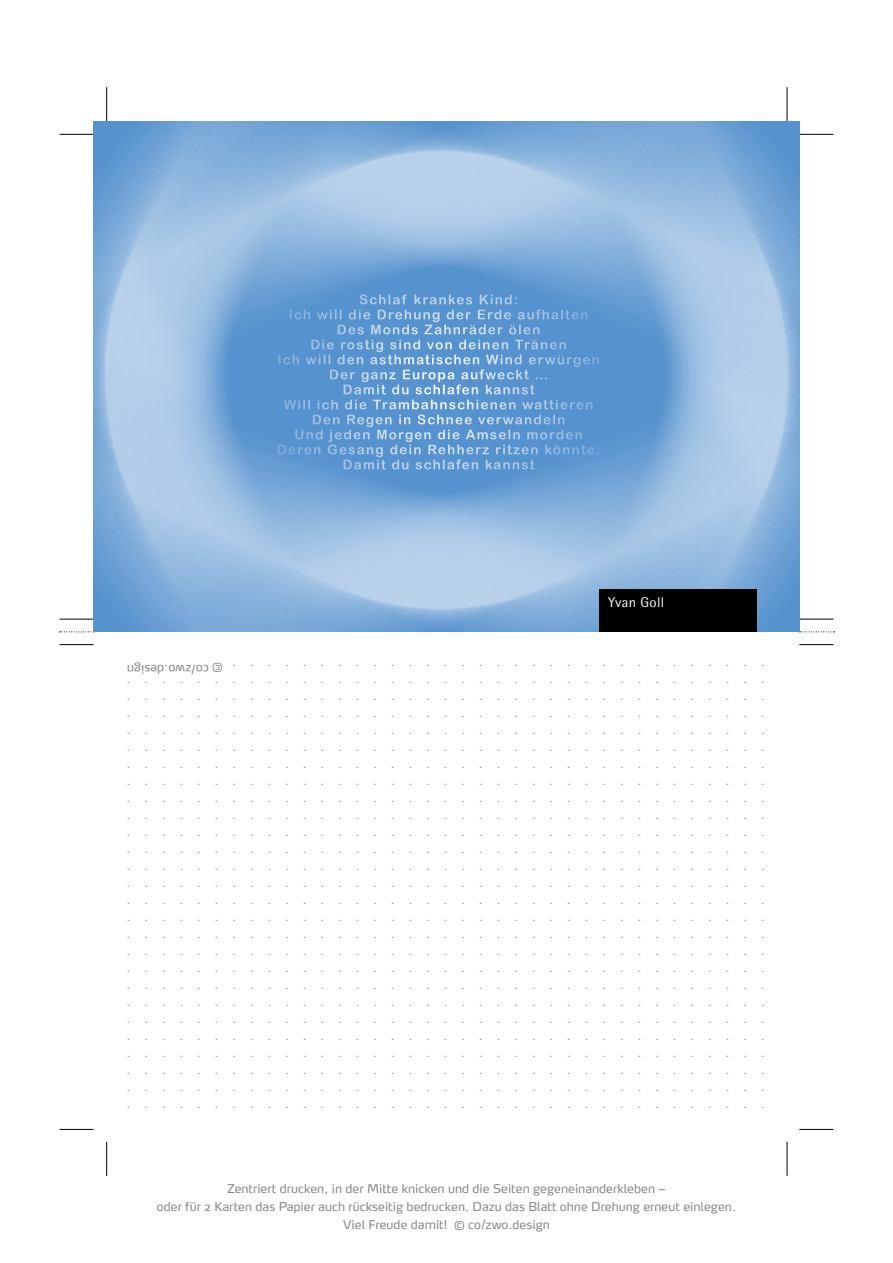
<style>
.page{position:relative;width:893px;height:1263px;background:#fff}
.page>*{position:absolute;margin:0;border:0;box-sizing:border-box;transform-origin:0 0}
.t1{font:14.25px "Rotis Semi Sans";letter-spacing:.025em;color:#fff}
.t2{font:13.5px/15px "Arial Rounded MT Bold";letter-spacing:.09em;color:#fff;text-align:center}
.t3{font:12px "Max Pro";color:#a7a7a8}
.t4{font:12px/18px "Max Pro";color:#878786;text-align:center}
.t5{font:12px "Max Pro";color:#fff}
</style>
<div class="page">
<hr style="left:60px;top:134px;width:34px;height:1px;background:#000">
<hr style="left:60px;top:619px;width:34px;height:1px;background:#000">
<svg style="left:60px;top:631px;width:35px;height:1px"></svg>
<hr style="left:60px;top:644px;width:34px;height:1px;background:#000">
<hr style="left:60px;top:1129px;width:34px;height:1px;background:#000">
<hr style="left:799px;top:134px;width:34px;height:1px;background:#000">
<hr style="left:799px;top:619px;width:34px;height:1px;background:#000">
<svg style="left:799px;top:631px;width:35px;height:1px"></svg>
<hr style="left:799px;top:644px;width:34px;height:1px;background:#000">
<hr style="left:799px;top:1129px;width:34px;height:1px;background:#000">
<hr style="left:106px;top:87px;width:1px;height:34px;background:#000">
<hr style="left:106px;top:1142px;width:1px;height:34px;background:#000">
<hr style="left:787px;top:87px;width:1px;height:34px;background:#000">
<hr style="left:787px;top:1142px;width:1px;height:34px;background:#000">
<img style="left:94px;top:121px;width:705px;height:510px">
<div style="left:600px;top:589px;width:157px;height:42px;background:#000"></div>
<p class="t2" style="left:277px;top:292px;width:325px">Schlaf krankes Kind:<br>Ich will die Drehung der Erde aufhalten<br>Des Monds Zahnräder ölen<br>Die rostig sind von deinen Tränen<br>Ich will den asthmatischen Wind erwürgen<br>Der ganz Europa aufweckt …<br>Damit du schlafen kannst<br>Will ich die Trambahnschienen wattieren<br>Den Regen in Schnee verwandeln<br>Und jeden Morgen die Amseln morden<br>Deren Gesang dein Rehherz ritzen könnte:<br>Damit du schlafen kannst</p>
<p class="t1" style="left:608px;top:594px;width:58px">Yvan Goll</p>
<p class="t4" style="left:209px;top:678px;width:83px;rotate:-180deg">co/zwo.design</p>
<p class="t4" style="left:223px;top:677px;width:12px;rotate:-180deg">©</p>
<p class="t3" style="left:232px;top:653px;width:534px">. . . . . . . . . . . . . . . . . . . . . . . . . . . . . . .</p>
<p class="t5" style="left:126px;top:653px;width:94px">. . . . . .</p>
<p class="t3" style="left:126px;top:670px;width:640px">. . . . . . . . . . . . . . . . . . . . . . . . . . . . . . . . . . . . .</p>
<p class="t3" style="left:126px;top:687px;width:640px">. . . . . . . . . . . . . . . . . . . . . . . . . . . . . . . . . . . . .</p>
<p class="t3" style="left:126px;top:704px;width:640px">. . . . . . . . . . . . . . . . . . . . . . . . . . . . . . . . . . . . .</p>
<p class="t3" style="left:126px;top:721px;width:640px">. . . . . . . . . . . . . . . . . . . . . . . . . . . . . . . . . . . . .</p>
<p class="t3" style="left:126px;top:738px;width:640px">. . . . . . . . . . . . . . . . . . . . . . . . . . . . . . . . . . . . .</p>
<p class="t3" style="left:126px;top:755px;width:640px">. . . . . . . . . . . . . . . . . . . . . . . . . . . . . . . . . . . . .</p>
<p class="t3" style="left:126px;top:772px;width:640px">. . . . . . . . . . . . . . . . . . . . . . . . . . . . . . . . . . . . .</p>
<p class="t3" style="left:126px;top:789px;width:640px">. . . . . . . . . . . . . . . . . . . . . . . . . . . . . . . . . . . . .</p>
<p class="t3" style="left:126px;top:806px;width:640px">. . . . . . . . . . . . . . . . . . . . . . . . . . . . . . . . . . . . .</p>
<p class="t3" style="left:126px;top:823px;width:640px">. . . . . . . . . . . . . . . . . . . . . . . . . . . . . . . . . . . . .</p>
<p class="t3" style="left:126px;top:840px;width:640px">. . . . . . . . . . . . . . . . . . . . . . . . . . . . . . . . . . . . .</p>
<p class="t3" style="left:126px;top:857px;width:640px">. . . . . . . . . . . . . . . . . . . . . . . . . . . . . . . . . . . . .</p>
<p class="t3" style="left:126px;top:874px;width:640px">. . . . . . . . . . . . . . . . . . . . . . . . . . . . . . . . . . . . .</p>
<p class="t3" style="left:126px;top:891px;width:640px">. . . . . . . . . . . . . . . . . . . . . . . . . . . . . . . . . . . . .</p>
<p class="t3" style="left:126px;top:908px;width:640px">. . . . . . . . . . . . . . . . . . . . . . . . . . . . . . . . . . . . .</p>
<p class="t3" style="left:126px;top:925px;width:640px">. . . . . . . . . . . . . . . . . . . . . . . . . . . . . . . . . . . . .</p>
<p class="t3" style="left:126px;top:942px;width:640px">. . . . . . . . . . . . . . . . . . . . . . . . . . . . . . . . . . . . .</p>
<p class="t3" style="left:126px;top:959px;width:640px">. . . . . . . . . . . . . . . . . . . . . . . . . . . . . . . . . . . . .</p>
<p class="t3" style="left:126px;top:976px;width:640px">. . . . . . . . . . . . . . . . . . . . . . . . . . . . . . . . . . . . .</p>
<p class="t3" style="left:126px;top:993px;width:640px">. . . . . . . . . . . . . . . . . . . . . . . . . . . . . . . . . . . . .</p>
<p class="t3" style="left:126px;top:1010px;width:640px">. . . . . . . . . . . . . . . . . . . . . . . . . . . . . . . . . . . . .</p>
<p class="t3" style="left:126px;top:1027px;width:640px">. . . . . . . . . . . . . . . . . . . . . . . . . . . . . . . . . . . . .</p>
<p class="t3" style="left:126px;top:1044px;width:640px">. . . . . . . . . . . . . . . . . . . . . . . . . . . . . . . . . . . . .</p>
<p class="t3" style="left:126px;top:1061px;width:640px">. . . . . . . . . . . . . . . . . . . . . . . . . . . . . . . . . . . . .</p>
<p class="t3" style="left:126px;top:1078px;width:640px">. . . . . . . . . . . . . . . . . . . . . . . . . . . . . . . . . . . . .</p>
<p class="t3" style="left:126px;top:1095px;width:640px">. . . . . . . . . . . . . . . . . . . . . . . . . . . . . . . . . . . . .</p>
<p class="t4" style="left:157px;top:1179px;width:581px">Zentriert drucken, in der Mitte knicken und die Seiten gegeneinanderkleben –<br>oder für 2 Karten das Papier auch rückseitig bedrucken. Dazu das Blatt ohne Drehung erneut einlegen.<br>Viel Freude damit! © co/zwo.design</p>
</div>
